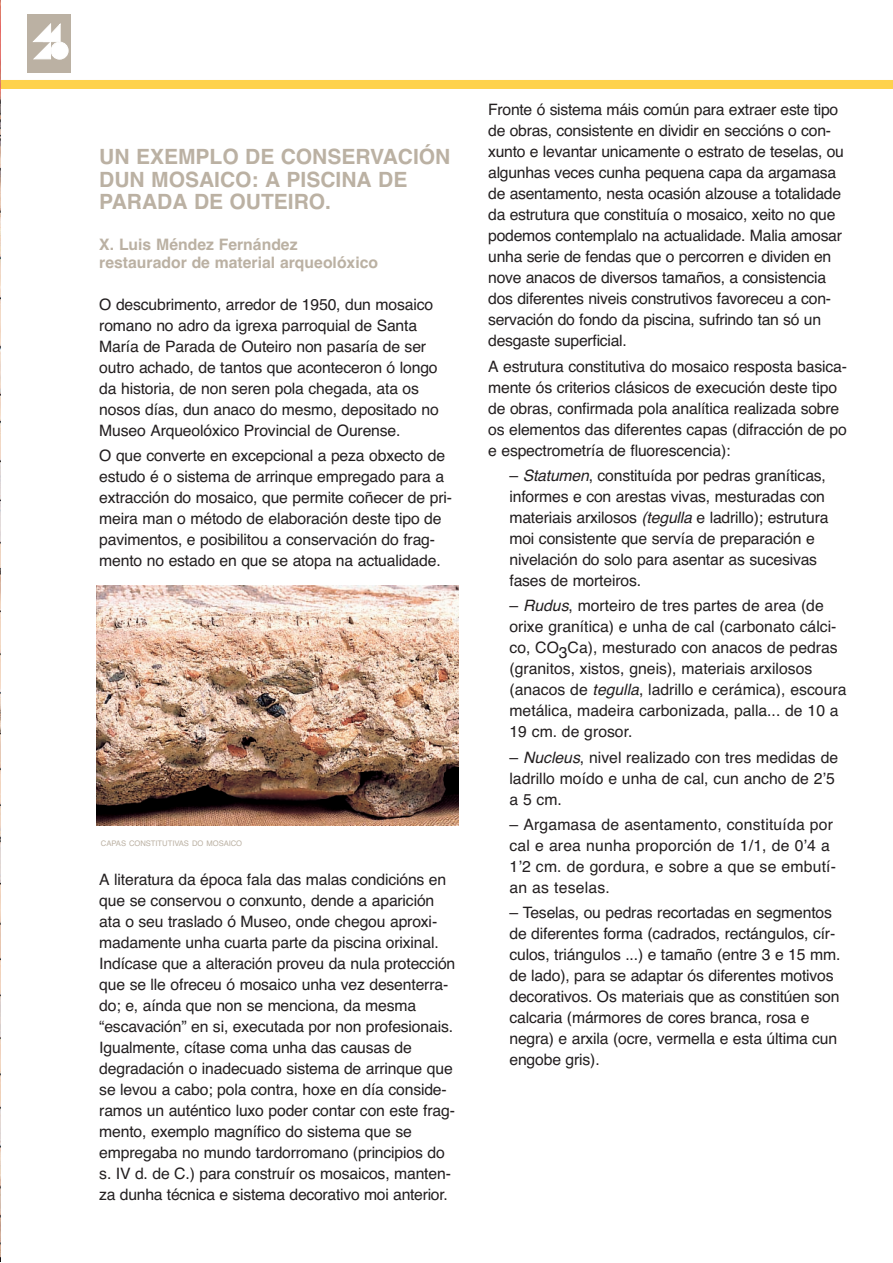
<style>
.page{position:relative;width:893px;height:1263px;background:#fff}
.page>*{position:absolute;margin:0;border:0;box-sizing:border-box;transform-origin:0 0}
.t1{font:700 21px/22.5px "Helvetica";color:#bbb1a3}
.t2{font:15.75px/21px "Helvetica";letter-spacing:-.01em;color:#231f20}
.t3{font:15.75px/21px "Helvetica";letter-spacing:.01em;color:#231f20}
.t4{font:700 15.75px/18px "Helvetica";color:#bbb1a3}
.t5{font:7.65px "Helvetica";letter-spacing:-.01em;color:#bbb1a3}
.s1{font-style:italic}
</style>
<div class="page">
<div style="left:27px;top:14px;width:43px;height:59px;background:#bbb1a3"></div>
<svg style="left:33px;top:23px;width:28px;height:36px"></svg>
<div style="left:51px;top:42px;width:17px;height:17px;background:#fff;border-radius:50%"></div>
<div style="left:51px;top:42px;width:17px;height:17px;border:1px solid #fff;border-radius:50%"></div>
<div style="left:1px;top:80px;width:892px;height:9px;background:#fed24c"></div>
<img style="left:97px;top:585px;width:362px;height:241px">
<img style="left:0;top:0;width:1px;height:1262px">
<h1 class="t1" style="left:99px;top:146px;width:353px">UN EXEMPLO DE CONSERVACIÓN<br>DUN MOSAICO: A PISCINA DE<br>PARADA DE OUTEIRO.</h1>
<p class="t4" style="left:99px;top:235px;width:280px">X. Luis Méndez Fernández restaurador de material arqueolóxico</p>
<p class="t2" style="left:99px;top:294px;width:341px">O descubrimento, arredor de 1950, dun mosaico romano no adro da igrexa parroquial de Santa María de Parada de Outeiro non pasaría de ser outro achado, de tantos que aconteceron ó longo da historia, de non seren pola chegada, ata os nosos días, dun anaco do mesmo, depositado no Museo Arqueolóxico Provincial de Ourense.</p>
<p class="t2" style="left:99px;top:445px;width:354px">O que converte en excepcional a peza obxecto de estudo é o sistema de arrinque empregado para a extracción do mosaico, que permite coñecer de pri&shy;meira man o método de elaboración deste tipo de pavimentos, e posibilitou a conservación do frag&shy;mento no estado en que se atopa na actualidade.</p>
<p class="t5" style="left:101px;top:838px;width:143px">CAPAS CONSTITUTIVAS DO MOSAICO</p>
<p class="t2" style="left:99px;top:869px;width:357px">A literatura da época fala das malas condicións en que se conservou o conxunto, dende a aparición ata o seu traslado ó Museo, onde chegou aproxi&shy;madamente unha cuarta parte da piscina orixinal.<br>Indícase que a alteración proveu da nula protección que se lle ofreceu ó mosaico unha vez desenterra&shy;do; e, aínda que non se menciona, da mesma “escavación” en si, executada por non profesionais.<br>Igualmente, cítase coma unha das causas de degradación o inadecuado sistema de arrinque que se levou a cabo; pola contra, hoxe en día conside&shy;ramos un auténtico luxo poder contar con este frag&shy;mento, exemplo magnífico do sistema que se empregaba no mundo tardorromano (principios do s. IV d. de C.) para construír os mosaicos, manten&shy;za dunha técnica e sistema decorativo moi anterior.</p>
<p class="t2" style="left:488px;top:100px;width:357px">Fronte ó sistema máis común para extraer este tipo de obras, consistente en dividir en seccións o con&shy;xunto e levantar unicamente o estrato de teselas, ou algunhas veces cunha pequena capa da argamasa de asentamento, nesta ocasión alzouse a totalidade da estrutura que constituía o mosaico, xeito no que podemos contemplalo na actualidade. Malia amosar unha serie de fendas que o percorren e dividen en nove anacos de diversos tamaños, a consistencia dos diferentes niveis construtivos favoreceu a con&shy;servación do fondo da piscina, sufrindo tan só un desgaste superficial.</p>
<p class="t2" style="left:488px;top:356px;width:360px">A estrutura constitutiva do mosaico resposta basica&shy;mente ós criterios clásicos de execución deste tipo de obras, confirmada pola analítica realizada sobre os elementos das diferentes capas (difracción de po e espectrometría de fluorescencia):</p>
<p class="t2" style="left:509px;top:465px;width:321px">– <span class="s1">Statumen</span>, constituída por pedras graníticas, informes e con arestas vivas, mesturadas con materiais arxilosos <span class="s1">(tegulla</span>e ladrillo); estrutura moi consistente que servía de preparación e nivelación do solo para asentar as sucesivas fases de morteiros.</p>
<p class="t2" style="left:509px;top:595px;width:338px">– <span class="s1">Rudus</span>, morteiro de tres partes de area (de orixe granítica) e unha de cal (carbonato cálci&shy;co, CO3Ca), mesturado con anacos de pedras (granitos, xistos, gneis), materiais arxilosos (anacos de <span class="s1">tegulla</span>, ladrillo e cerámica), escoura metálica, madeira carbonizada, palla... de 10 a 19 cm. de grosor.</p>
<p class="t2" style="left:509px;top:747px;width:330px">– <span class="s1">Nucleus</span>, nivel realizado con tres medidas de ladrillo moído e unha de cal, cun ancho de 2’5 a 5 cm.</p>
<p class="t3" style="left:509px;top:814px;width:328px">– Argamasa de asentamento, constituída por cal e area nunha proporción de 1/1, de 0’4 a 1’2 cm. de gordura, e sobre a que se embutí&shy;an as teselas.</p>
<p class="t2" style="left:509px;top:902px;width:332px">– Teselas, ou pedras recortadas en segmentos de diferentes forma (cadrados, rectángulos, cír&shy;culos, triángulos ...) e tamaño (entre 3 e 15 mm. de lado), para se adaptar ós diferentes motivos decorativos. Os materiais que as constitúen son calcaria (mármores de cores branca, rosa e negra) e arxila (ocre, vermella e esta última cun engobe gris).</p>
</div>
